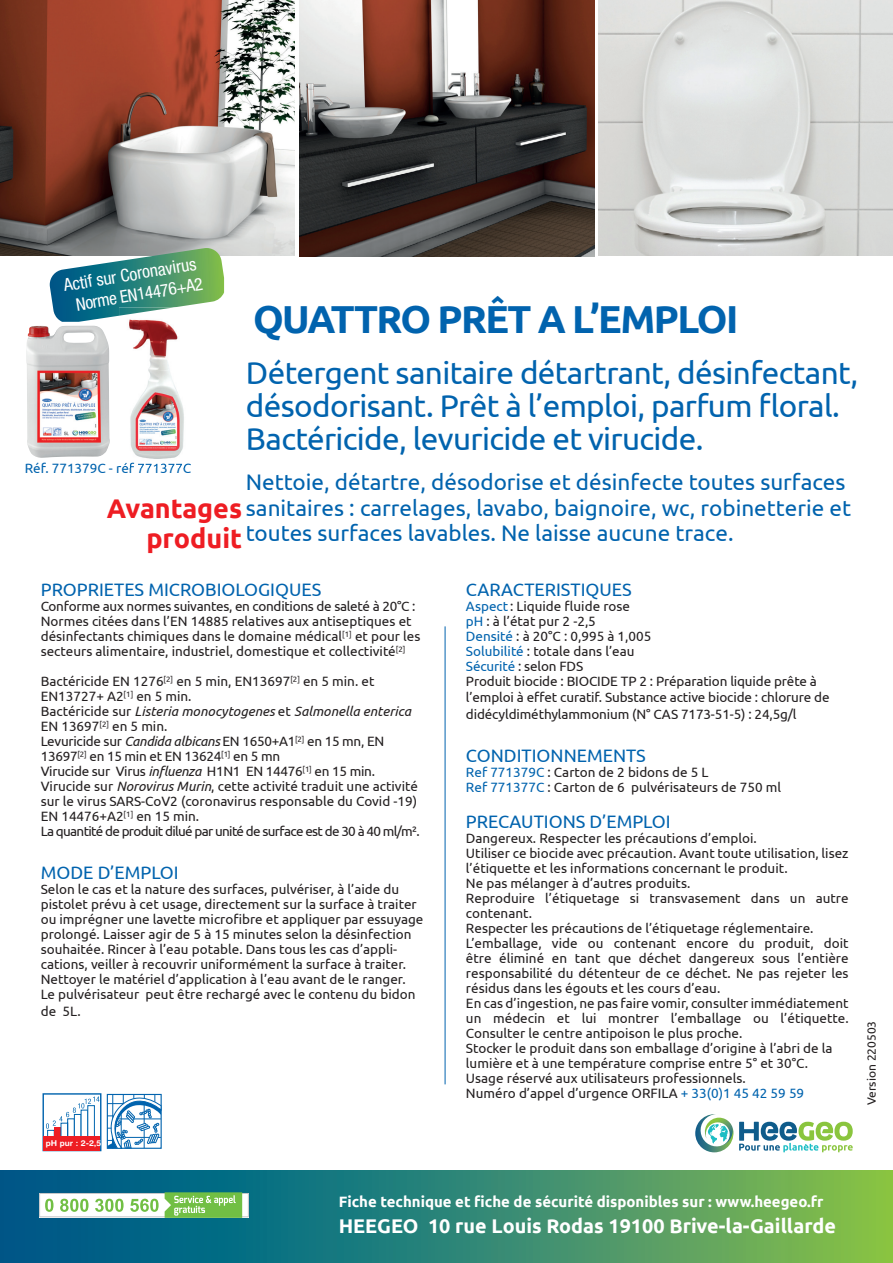
<style>
.page{position:relative;width:893px;height:1263px;background:#fff}
.page>*{position:absolute;margin:0;border:0;box-sizing:border-box;transform-origin:0 0}
.t1{font:700 39px "Ubuntu";letter-spacing:-.04em;color:#0163ae}
.t2{font:31.5px/33px "Ubuntu";letter-spacing:-.02em;color:#0163ae}
.t3{font:700 27px/30px "Ubuntu";color:#ee1d23;text-align:right}
.t4{font:22.5px/25.5px "Ubuntu";color:#0163ae}
.t5{font:700 19.8px "Ubuntu";color:#fff}
.t6{font:18px "Ubuntu";color:#0163ae}
.t7{font:condensed 17.4px/20.9px "Helvetica Neue LT";color:#fff;text-align:center}
.t8{font:700 15px "Ubuntu";color:#fff}
.t9{font:13.5px/15px "Ubuntu";color:#231f20}
.t10{font:13.5px "Ubuntu";color:#0163ae}
.t11{font:12px "Ubuntu";color:#231f20}
.t12{font:700 8.1px "Helvetica Rounded";color:#fff}
.s1{font-style:italic}
.s2{color:#0163ae}
</style>
<div class="page">
<img style="left:598px;top:0;width:295px;height:255px">
<hr style="left:445px;top:626px;width:1px;height:458px;background:#0163ae">
<img style="left:300px;top:1px;width:295px;height:255px">
<img style="left:26px;top:326px;width:84px;height:132px">
<img style="left:0;top:0;width:295px;height:255px">
<div style="left:0;top:1170px;width:893px;height:93px;background:linear-gradient(to right,#005194,#82be50)"></div>
<svg style="left:39px;top:1192px;width:210px;height:26px"></svg>
<svg style="left:695px;top:1114px;width:158px;height:38px"></svg>
<svg style="left:50px;top:248px;width:174px;height:74px;background:#56978a"></svg>
<div style="left:43px;top:1093px;width:58px;height:58px;background:#fff;border:1px solid #0163ae"></div>
<div style="left:44px;top:1136px;width:56px;height:14px;background:#ee1d23"></div>
<svg style="left:46px;top:1093px;width:116px;height:59px"></svg>
<img style="left:119px;top:307px;width:75px;height:156px">
<img style="left:119px;top:463px;width:72px;height:5px">
<img style="left:119px;top:307px;width:55px;height:9px">
<p class="t7" style="left:62px;top:274px;width:139px;rotate:-9deg">Actif sur Coronavirus<br>Norme EN14476+A2</p>
<h1 class="t1" style="left:253px;top:295px;width:487px">QUATTRO PRÊT A L’EMPLOI</h1>
<h2 class="t2" style="left:246px;top:355px;width:614px">Détergent sanitaire détartrant, désinfectant, désodorisant. Prêt à l’emploi, parfum floral.<br>Bactéricide, levuricide et virucide.</h2>
<h3 class="t4" style="left:246px;top:469px;width:607px">Nettoie, détartre, désodorise et désinfecte toutes surfaces sanitaires : carrelages, lavabo, baignoire, wc, robinetterie et toutes surfaces lavables. Ne laisse aucune trace.</h3>
<p class="t10" style="left:25px;top:460px;width:168px">Réf. 771379C - réf 771377C</p>
<h3 class="t3" style="left:107px;top:493px;width:137px">Avantages produit</h3>
<h3 class="t6" style="left:41px;top:579px;width:282px">PROPRIETES MICROBIOLOGIQUES</h3>
<p class="t9" style="left:41px;top:598px;width:381px">Conforme aux normes suivantes, en conditions de saleté à 20°C :<br>Normes citées dans l’EN 14885 relatives aux antiseptiques et désinfectants chimiques dans le domaine médical<sup>[1]</sup> et pour les secteurs alimentaire, industriel, domestique et collectivité<sup>[2]</sup></p>
<p class="t9" style="left:41px;top:673px;width:380px">Bactéricide EN 1276<sup>[2]</sup> en 5 min, EN13697<sup>[2]</sup> en 5 min. et EN13727+ A2<sup>[1]</sup> en 5 min.<br>Bactéricide sur <span class="s1">Listeria monocytogenes</span> et <span class="s1">Salmonella enterica </span>EN 13697<sup>[2]</sup> en 5 min.<br>Levuricide sur <span class="s1">Candida albicans</span> EN 1650+A1<sup>[2]</sup> en 15 mn, EN 13697<sup>[2]</sup> en 15 min et EN 13624<sup>[1]</sup> en 5 mn<br>Virucide sur Virus <span class="s1">influenza</span> H1N1 EN 14476<sup>[1]</sup> en 15 min.<br>Virucide sur <span class="s1">Norovirus Murin</span>, cette activité traduit une activité sur le virus SARS-CoV2 (coronavirus responsable du Covid -19)<br>EN 14476+A2<sup>[1]</sup> en 15 min.<br>La quantité de produit dilué par unité de surface est de 30 à 40 ml/m².</p>
<h3 class="t6" style="left:41px;top:862px;width:140px">MODE D’EMPLOI</h3>
<p class="t9" style="left:41px;top:881px;width:384px">Selon le cas et la nature des surfaces, pulvériser, à l’aide du pistolet prévu à cet usage, directement sur la surface à traiter ou imprégner une lavette microfibre et appliquer par essuyage prolongé. Laisser agir de 5 à 15 minutes selon la désinfection souhaitée. Rincer à l’eau potable. Dans tous les cas d’appli&shy;cations, veiller à recouvrir uniformément la surface à traiter.<br>Nettoyer le matériel d’application à l’eau avant de le ranger.<br>Le pulvérisateur peut être rechargé avec le contenu du bidon de 5L.</p>
<h3 class="t6" style="left:466px;top:579px;width:167px">CARACTERISTIQUES</h3>
<p class="t9" style="left:466px;top:598px;width:365px"><span class="s2">Aspect</span> : Liquide fluide rose<br><span class="s2">pH</span> : à l’état pur 2 -2,5<br><span class="s2">Densité</span> : à 20°C : 0,995 à 1,005<br><span class="s2">Solubilité</span> : totale dans l’eau<br><span class="s2">Sécurité</span> : selon FDS<br>Produit biocide : BIOCIDE TP 2 : Préparation liquide prête à l’emploi à effet curatif. Substance active biocide : chlorure de didécyldiméthylammonium (N° CAS 7173-51-5) : 24,5g/l</p>
<h3 class="t6" style="left:466px;top:744px;width:181px">CONDITIONNEMENTS</h3>
<p class="t9" style="left:466px;top:764px;width:317px"><span class="s2">Ref 771379C</span> : Carton de 2 bidons de 5 L<br><span class="s2">Ref 771377C</span> : Carton de 6 pulvérisateurs de 750 ml</p>
<h3 class="t6" style="left:466px;top:811px;width:206px">PRECAUTIONS D’EMPLOI</h3>
<p class="t9" style="left:466px;top:831px;width:384px">Dangereux. Respecter les précautions d’emploi.<br>Utiliser ce biocide avec précaution. Avant toute utilisation, lisez l’étiquette et les informations concernant le produit.<br>Ne pas mélanger à d’autres produits.<br>Reproduire l’étiquetage si transvasement dans un autre contenant.<br>Respecter les précautions de l’étiquetage réglementaire.<br>L’emballage, vide ou contenant encore du produit, doit être éliminé en tant que déchet dangereux sous l’entière responsabilité du détenteur de ce déchet. Ne pas rejeter les résidus dans les égouts et les cours d’eau.<br>En cas d’ingestion, ne pas faire vomir, consulter immédiatement un médecin et lui montrer l’emballage ou l’étiquette.<br>Consulter le centre antipoison le plus proche.<br>Stocker le produit dans son emballage d’origine à l’abri de la lumière et à une température comprise entre 5° et 30°C.<br>Usage réservé aux utilisateurs professionnels.<br>Numéro d’appel d’urgence ORFILA <span class="s2">+ 33(0)1 45 42 59 59</span></p>
<p class="t11" style="left:864px;top:1105px;width:86px;rotate:-90deg">Version 220503</p>
<p class="t12" style="left:46px;top:1139px;width:57px">pH pur : 2-2,5</p>
<p class="t8" style="left:339px;top:1192px;width:486px">Fiche technique et fiche de sécurité disponibles sur : www.heegeo.fr</p>
<h3 class="t5" style="left:339px;top:1214px;width:499px">HEEGEO 10 rue Louis Rodas 19100 Brive-la-Gaillarde</h3>
</div>
